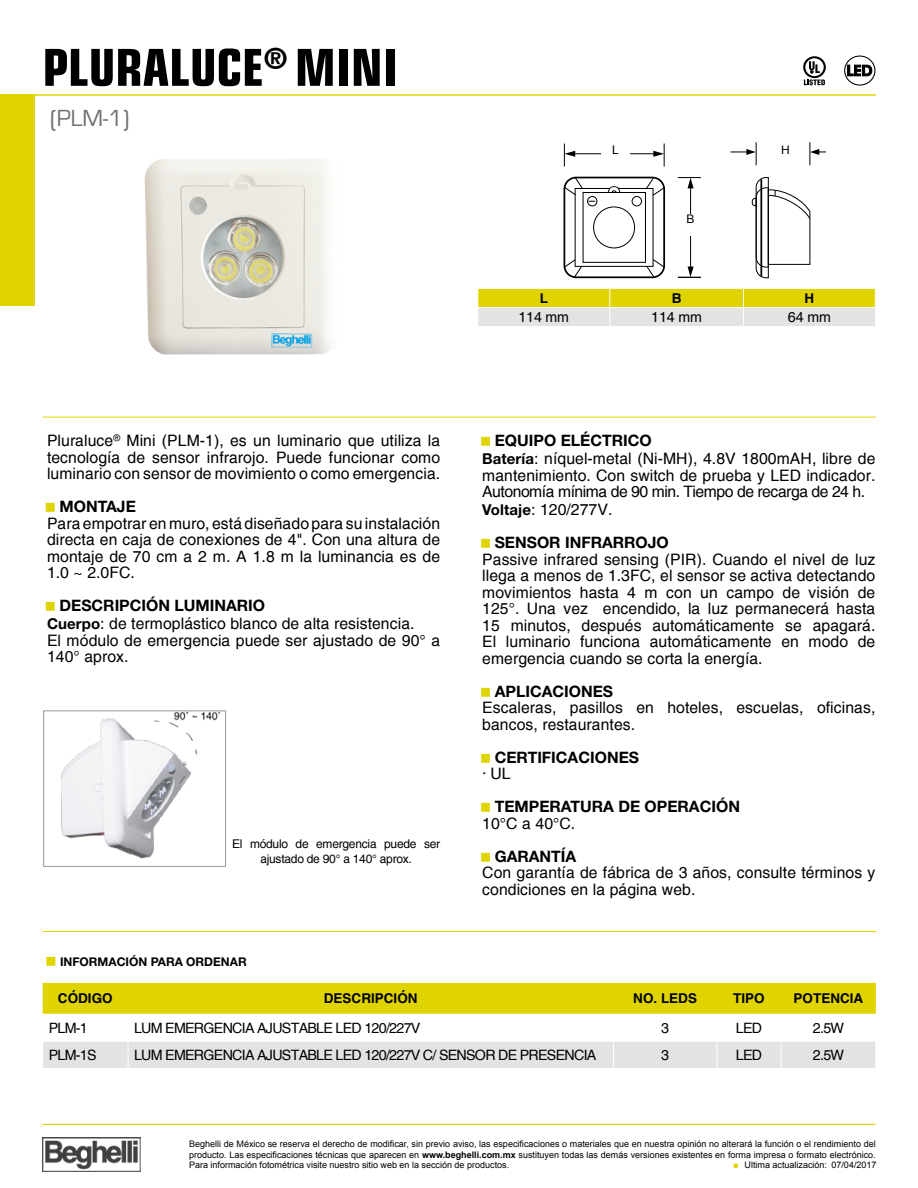
<style>
.page{position:relative;width:918px;height:1188px;background:#fff}
.page>*{position:absolute;margin:0;border:0;box-sizing:border-box;transform-origin:0 0}
.t1{font:700 condensed 51px "Eurostile";color:#000}
.t2{font:24px "Eurostile";color:#706f6f}
.t3{font:15.75px/16.5px "Helvetica";letter-spacing:.005em;color:#000;text-align:justify}
.t4{font:700 15.75px "Helvetica Neue LT Std";color:#000}
.t5{font:14.25px "Helvetica";letter-spacing:-.05em;color:#000}
.t6{font:700 13.5px "Helvetica";color:#000}
.t7{font:12px/15px "Helvetica";letter-spacing:-.02em;color:#000;text-align:center}
.t8{font:700 12px "Helvetica Neue LT Std";color:#000}
.t9{font:11.85px "Arial";color:#000}
.t10{font:9px/10.5px "Arial";color:#000;text-align:justify}
.s1{font-family:"Helvetica Neue LT Std";font-weight:700;font-size:15px}
.s2{font-weight:700}
</style>
<div class="page">
<div style="left:0;top:95px;width:35px;height:211px;background:#e0d400"></div>
<hr style="left:0;top:94px;width:876px;height:2px;background:#e0d400">
<hr style="left:43px;top:417px;width:833px;height:1px;background:#e0d400">
<img style="left:43px;top:1138px;width:98px;height:33px">
<hr style="left:43px;top:1124px;width:832px;height:1px;background:#e0d400">
<img style="left:144px;top:159px;width:188px;height:196px">
<div style="left:564px;top:177px;width:101px;height:101px;border:2px solid #000;border-radius:12px"></div>
<div style="left:575px;top:188px;width:78px;height:79px;border:1px solid #000"></div>
<div style="left:583px;top:192px;width:63px;height:71px;border:1px solid #000"></div>
<div style="left:593px;top:207px;width:42px;height:41px;border:1px solid #000;border-radius:50%"></div>
<div style="left:587px;top:196px;width:10px;height:10px;border:1px solid #000;border-radius:50%"></div>
<div style="left:632px;top:196px;width:10px;height:10px;border:1px solid #000;border-radius:50%"></div>
<svg style="left:563px;top:176px;width:32px;height:26px"></svg>
<svg style="left:645px;top:176px;width:20px;height:20px"></svg>
<svg style="left:646px;top:259px;width:19px;height:20px"></svg>
<svg style="left:563px;top:259px;width:20px;height:20px"></svg>
<svg style="left:608px;top:186px;width:12px;height:7px"></svg>
<hr style="left:571px;top:154px;width:85px;height:1px;background:#000">
<svg style="left:564px;top:144px;width:11px;height:22px"></svg>
<svg style="left:653px;top:144px;width:12px;height:22px"></svg>
<hr style="left:690px;top:184px;width:1px;height:85px;background:#000">
<svg style="left:678px;top:177px;width:23px;height:11px"></svg>
<svg style="left:678px;top:266px;width:23px;height:12px"></svg>
<svg style="left:752px;top:177px;width:59px;height:102px"></svg>
<svg style="left:731px;top:142px;width:26px;height:23px"></svg>
<svg style="left:810px;top:142px;width:15px;height:23px"></svg>
<div style="left:601px;top:146px;width:29px;height:15px;background:#fff"></div>
<div style="left:685px;top:214px;width:12px;height:22px;background:#fff"></div>
<svg style="left:478px;top:288px;width:398px;height:38px;background:#e3dd79"></svg>
<svg style="left:42px;top:983px;width:834px;height:85px"></svg>
<hr style="left:43px;top:1041px;width:85px;height:1px;background:#fff">
<hr style="left:128px;top:1041px;width:485px;height:1px;background:#fff">
<hr style="left:613px;top:1041px;width:104px;height:1px;background:#fff">
<hr style="left:717px;top:1041px;width:64px;height:1px;background:#fff">
<hr style="left:781px;top:1041px;width:95px;height:1px;background:#fff">
<img style="left:61px;top:712px;width:160px;height:147px">
<div style="left:43px;top:710px;width:183px;height:157px;border:1px solid #9d9b9d"></div>
<svg style="left:844px;top:56px;width:31px;height:30px"></svg>
<svg style="left:804px;top:79px;width:21px;height:6px"></svg>
<svg style="left:803px;top:56px;width:23px;height:22px"></svg>
<svg style="left:805px;top:58px;width:19px;height:18px"></svg>
<svg style="left:809px;top:61px;width:11px;height:12px"></svg>
<hr style="left:43px;top:931px;width:833px;height:1px;background:#e0d400">
<h1 class="t1" style="left:43px;top:37px;width:357px">PLURALUCE<sup>®</sup> MINI</h1>
<h2 class="t2" style="left:50px;top:105px;width:81px">(PLM-1)</h2>
<p class="t9" style="left:612px;top:142px;width:8px">L</p>
<p class="t9" style="left:781px;top:142px;width:10px">H</p>
<p class="t9" style="left:687px;top:211px;width:10px">B</p>
<p class="t6" style="left:540px;top:290px;width:10px">L</p>
<p class="t6" style="left:672px;top:290px;width:11px">B</p>
<p class="t6" style="left:805px;top:290px;width:11px">H</p>
<p class="t5" style="left:518px;top:309px;width:52px">114 mm</p>
<p class="t5" style="left:651px;top:309px;width:52px">114 mm</p>
<p class="t5" style="left:788px;top:309px;width:44px">64 mm</p>
<p class="t3" style="left:47px;top:433px;width:395px">Pluraluce<sup>®</sup> Mini (PLM-1), es un luminario que utiliza la tecnología de sensor infrarojo. Puede funcionar como luminario con sensor de movimiento o como emergencia.</p>
<p class="t4" style="left:60px;top:497px;width:78px">MONTAJE</p>
<p class="t3" style="left:47px;top:515px;width:395px">Para empotrar en muro, está diseñado para su instalación directa en caja de conexiones de 4". Con una altura de montaje de 70 cm a 2 m. A 1.8 m la luminancia es de 1.0 ~ 2.0FC.</p>
<p class="t4" style="left:60px;top:596px;width:207px">DESCRIPCIÓN LUMINARIO</p>
<p class="t3" style="left:47px;top:616px;width:395px;text-align:left"><span class="s1">Cuerpo</span>: de termoplástico blanco de alta resistencia.<br>El módulo de emergencia puede ser ajustado de 90° a<br>140° aprox.</p>
<p class="t7" style="left:232px;top:836px;width:210px">El módulo de emergencia puede ser ajustado de 90° a 140° aprox.</p>
<p class="t8" style="left:60px;top:954px;width:188px">INFORMACIÓN PARA ORDENAR</p>
<p class="t4" style="left:495px;top:431px;width:158px">EQUIPO ELÉCTRICO</p>
<p class="t3" style="left:482px;top:451px;width:395px"><span class="s1">Batería</span>: níquel-metal (Ni-MH), 4.8V 1800mAH, libre de mantenimiento. Con switch de prueba y LED indicador.<br>Autonomía mínima de 90 min. Tiempo de recarga de 24 h.</p>
<p class="t3" style="left:482px;top:502px;width:132px"><span class="s1">Voltaje</span>: 120/277V.</p>
<p class="t4" style="left:495px;top:533px;width:176px">SENSOR INFRARROJO</p>
<p class="t3" style="left:482px;top:551px;width:395px">Passive infrared sensing (PIR). Cuando el nivel de luz llega a menos de 1.3FC, el sensor se activa detectando movimientos hasta 4 m con un campo de visión de 125°. Una vez encendido, la luz permanecerá hasta 15 minutos, después automáticamente se apagará.<br>El luminario funciona automáticamente en modo de emergencia cuando se corta la energía.</p>
<p class="t4" style="left:495px;top:681px;width:120px">APLICACIONES</p>
<p class="t3" style="left:482px;top:700px;width:395px">Escaleras, pasillos en hoteles, escuelas, oficinas, bancos, restaurantes.</p>
<p class="t4" style="left:495px;top:747px;width:146px">CERTIFICACIONES</p>
<p class="t3" style="left:482px;top:766px;width:30px">· UL</p>
<p class="t4" style="left:495px;top:797px;width:247px">TEMPERATURA DE OPERACIÓN</p>
<p class="t3" style="left:482px;top:815px;width:95px">10°C a 40°C.</p>
<p class="t4" style="left:495px;top:846px;width:83px">GARANTÍA</p>
<p class="t3" style="left:482px;top:865px;width:395px">Con garantía de fábrica de 3 años, consulte términos y condiciones en la página web.</p>
<p class="t6" style="left:58px;top:990px;width:56px">CÓDIGO</p>
<p class="t6" style="left:324px;top:990px;width:95px">DESCRIPCIÓN</p>
<p class="t6" style="left:633px;top:990px;width:65px">NO. LEDS</p>
<p class="t6" style="left:733px;top:990px;width:33px">TIPO</p>
<p class="t6" style="left:794px;top:990px;width:71px">POTENCIA</p>
<p class="t5" style="left:49px;top:1019px;width:41px">PLM-1</p>
<p class="t5" style="left:134px;top:1019px;width:288px">LUM EMERGENCIA AJUSTABLE LED 120/227V</p>
<p class="t5" style="left:661px;top:1019px;width:9px">3</p>
<p class="t5" style="left:736px;top:1019px;width:28px">LED</p>
<p class="t5" style="left:813px;top:1019px;width:33px">2.5W</p>
<p class="t5" style="left:49px;top:1047px;width:49px">PLM-1S</p>
<p class="t5" style="left:134px;top:1046px;width:464px">LUM EMERGENCIA AJUSTABLE LED 120/227V C/ SENSOR DE PRESENCIA</p>
<p class="t5" style="left:661px;top:1046px;width:9px">3</p>
<p class="t5" style="left:736px;top:1046px;width:28px">LED</p>
<p class="t5" style="left:813px;top:1046px;width:33px">2.5W</p>
<p class="t10" style="left:189px;top:1139px;width:688px">Beghelli de México se reserva el derecho de modificar, sin previo aviso, las especificaciones o materiales que en nuestra opinión no alterará la función o el rendimiento del producto. Las especificaciones técnicas que aparecen en <span class="s2">www.beghelli.com.mx</span> sustituyen todas las demás versiones existentes en forma impresa o formato electrónico.<br>Para información fotométrica visite nuestro sitio web en la sección de productos.</p>
<p class="t10" style="left:831px;top:1160px;width:47px">07/04/2017</p>
<p class="t10" style="left:745px;top:1160px;width:84px">Ultima actualización:</p>
</div>
